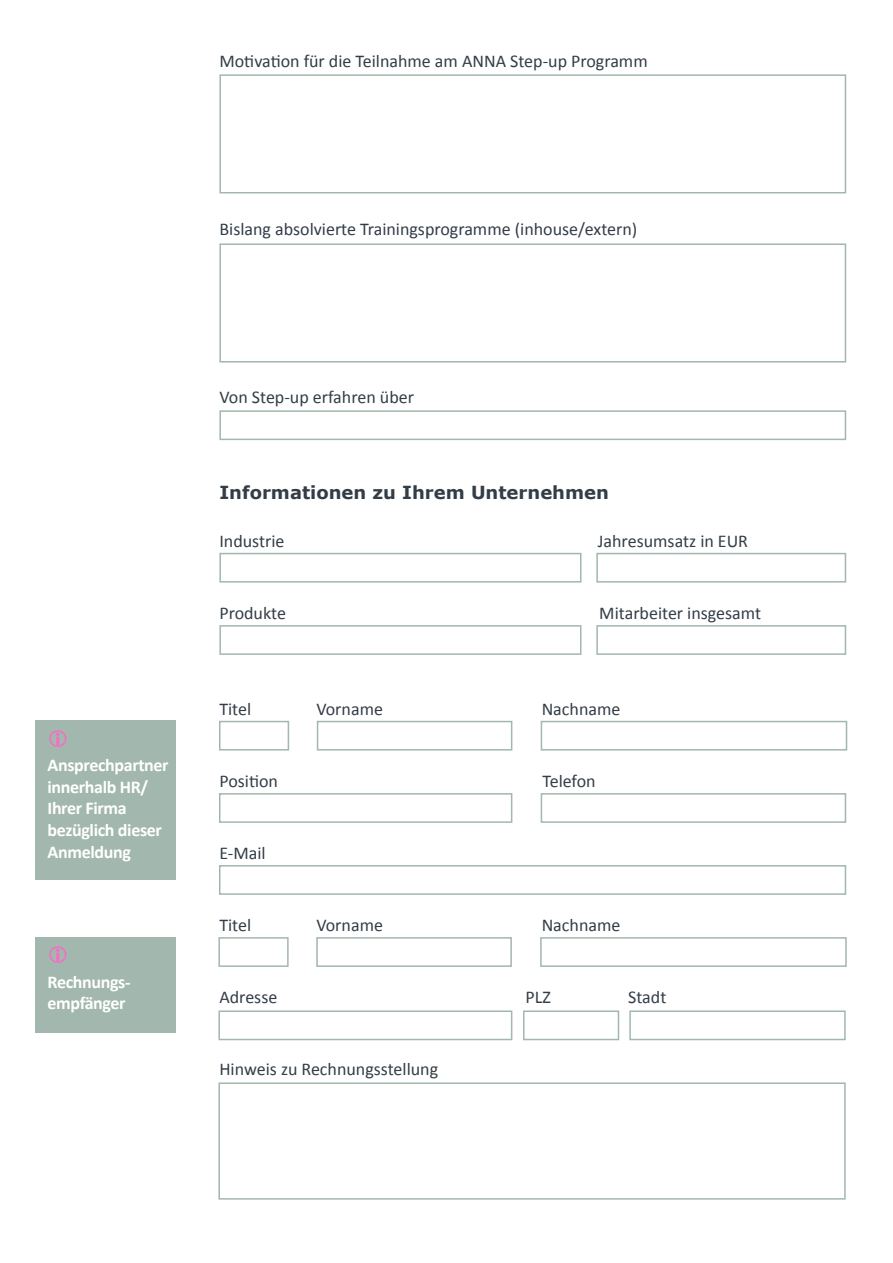
<style>
.page{position:relative;width:893px;height:1263px;background:#fff}
.page>*{position:absolute;margin:0;border:0;box-sizing:border-box;transform-origin:0 0}
.t1{font:18px "Calibri";color:#333d47}
.t2{font:700 18px "Calibri";letter-spacing:-.02em;color:#fff}
.t3{font:700 18px "Verdana";color:#333d47}
</style>
<div class="page">
<div style="left:219px;top:74px;width:627px;height:119px;border:2px solid #a2b7ae"></div>
<div style="left:219px;top:553px;width:362px;height:30px;border:2px solid #a2b7ae"></div>
<div style="left:219px;top:625px;width:362px;height:30px;border:2px solid #a2b7ae"></div>
<div style="left:596px;top:553px;width:250px;height:30px;border:2px solid #a2b7ae"></div>
<div style="left:596px;top:625px;width:250px;height:30px;border:2px solid #a2b7ae"></div>
<div style="left:219px;top:243px;width:627px;height:119px;border:2px solid #a2b7ae"></div>
<div style="left:219px;top:410px;width:627px;height:30px;border:2px solid #a2b7ae"></div>
<div style="left:219px;top:721px;width:70px;height:29px;border:2px solid #a2b7ae"></div>
<div style="left:218px;top:937px;width:71px;height:30px;border:2px solid #a2b7ae"></div>
<div style="left:219px;top:793px;width:293px;height:30px;border:2px solid #a2b7ae"></div>
<div style="left:218px;top:1010px;width:294px;height:30px;border:2px solid #a2b7ae"></div>
<div style="left:523px;top:1010px;width:96px;height:30px;border:2px solid #a2b7ae"></div>
<div style="left:219px;top:865px;width:627px;height:30px;border:2px solid #a2b7ae"></div>
<div style="left:218px;top:1082px;width:628px;height:117px;border:2px solid #a2b7ae"></div>
<div style="left:317px;top:721px;width:195px;height:29px;border:2px solid #a2b7ae"></div>
<div style="left:316px;top:937px;width:196px;height:30px;border:2px solid #a2b7ae"></div>
<div style="left:541px;top:793px;width:305px;height:30px;border:2px solid #a2b7ae"></div>
<div style="left:629px;top:1010px;width:217px;height:30px;border:2px solid #a2b7ae"></div>
<div style="left:541px;top:721px;width:306px;height:29px;border:2px solid #a2b7ae"></div>
<div style="left:540px;top:937px;width:307px;height:30px;border:2px solid #a2b7ae"></div>
<div style="left:35px;top:721px;width:141px;height:159px;background:#a2b7ae"></div>
<div style="left:35px;top:937px;width:141px;height:96px;background:#a2b7ae"></div>
<p class="t1" style="left:219px;top:49px;width:430px">Motivation für die Teilnahme am ANNA Step-up Programm</p>
<p class="t1" style="left:219px;top:217px;width:419px">Bislang absolvierte Trainingsprogramme (inhouse/extern)</p>
<p class="t2" style="left:48px;top:754px;width:123px">Ansprechpartner</p>
<p class="t2" style="left:48px;top:775px;width:102px">innerhalb HR/</p>
<p class="t2" style="left:48px;top:797px;width:81px">Ihrer Firma</p>
<p class="t2" style="left:48px;top:818px;width:116px">bezüglich dieser</p>
<p class="t2" style="left:48px;top:840px;width:85px">Anmeldung</p>
<p class="t2" style="left:48px;top:970px;width:85px">Rechnungs-</p>
<p class="t2" style="left:48px;top:992px;width:80px">empfänger</p>
<p class="t1" style="left:219px;top:385px;width:196px">Von Step-up erfahren über</p>
<p class="t3" style="left:219px;top:479px;width:391px">Informationen zu Ihrem Unternehmen</p>
<p class="t1" style="left:219px;top:529px;width:67px">Industrie</p>
<p class="t1" style="left:598px;top:529px;width:152px">Jahresumsatz in EUR</p>
<p class="t1" style="left:219px;top:601px;width:68px">Produkte</p>
<p class="t1" style="left:599px;top:601px;width:163px">Mitarbeiter insgesamt</p>
<p class="t1" style="left:219px;top:697px;width:33px">Titel</p>
<p class="t1" style="left:316px;top:697px;width:68px">Vorname</p>
<p class="t1" style="left:542px;top:697px;width:80px">Nachname</p>
<p class="t1" style="left:219px;top:769px;width:60px">Position</p>
<p class="t1" style="left:542px;top:769px;width:55px">Telefon</p>
<p class="t1" style="left:219px;top:841px;width:48px">E-Mail</p>
<p class="t1" style="left:219px;top:913px;width:33px">Titel</p>
<p class="t1" style="left:316px;top:913px;width:68px">Vorname</p>
<p class="t1" style="left:542px;top:913px;width:80px">Nachname</p>
<p class="t1" style="left:219px;top:985px;width:59px">Adresse</p>
<p class="t1" style="left:525px;top:985px;width:27px">PLZ</p>
<p class="t1" style="left:628px;top:985px;width:40px">Stadt</p>
<p class="t1" style="left:219px;top:1057px;width:220px">Hinweis zu Rechnungsstellung</p>
</div>
